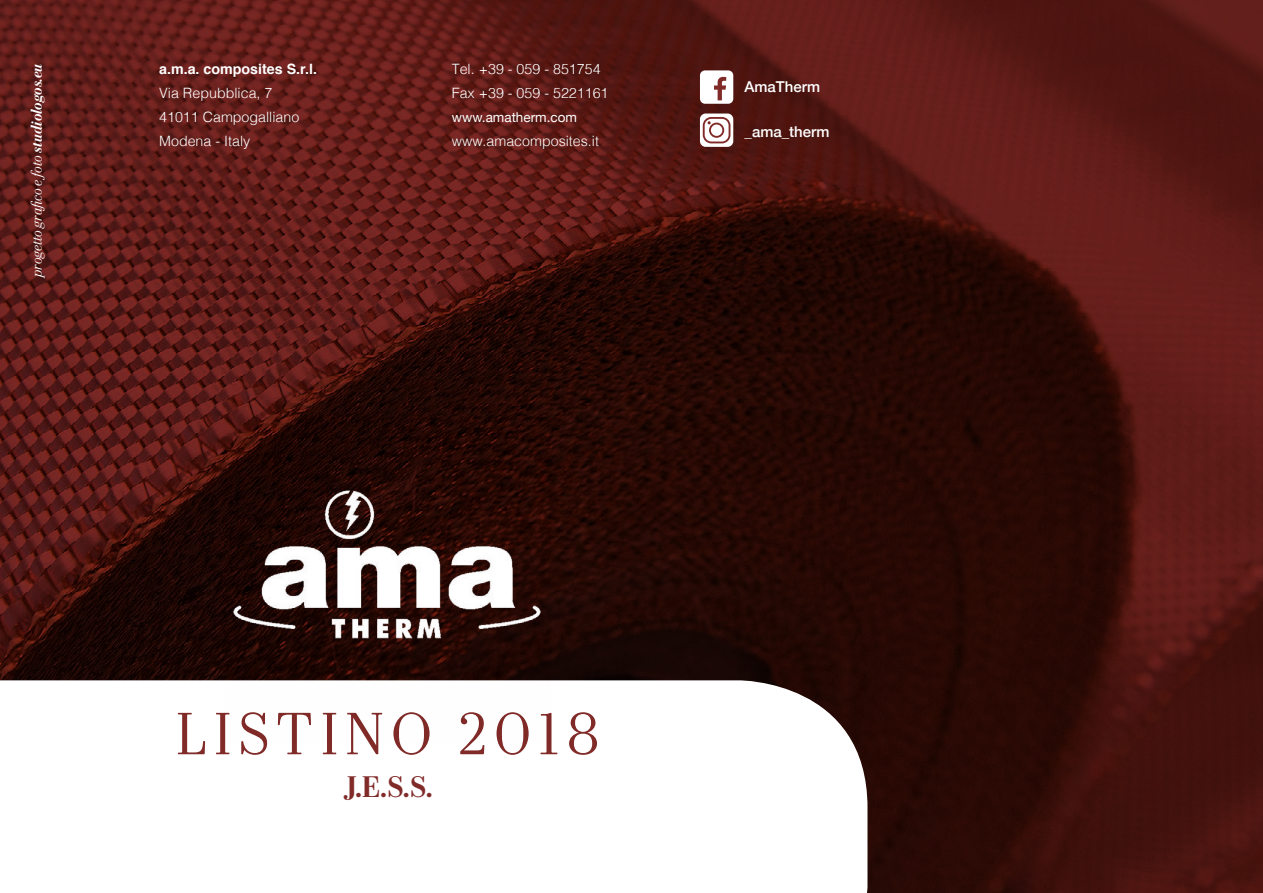
<style>
.page{position:relative;width:1263px;height:893px;background:#fff}
.page>*{position:absolute;margin:0;border:0;box-sizing:border-box;transform-origin:0 0}
.t1{font:300 60px "Eugenio Serif";letter-spacing:.13em;color:#812b29}
.t2{font:500 30px "Eugenio Serif";color:#812b29}
.t3{font:italic 300 15px "Eugenio Serif";color:#fff}
.t4{font:500 15px "Helvetica Neue";color:#fff}
.t5{font:300 14.25px/24px "Helvetica";color:#fff}
.t6{font:700 14.25px "Helvetica";color:#fff}
.t7{font:13.5px "Helvetica Neue";color:#fff}
.s1{font-weight:500}
</style>
<div class="page">
<img style="left:0;top:0;width:1263px;height:893px">
<svg style="left:0;top:680px;width:867px;height:213px"></svg>
<img style="left:223px;top:418px;width:328px;height:327px">
<div style="left:700px;top:70px;width:33px;height:34px;background:#fff;border-radius:5px"></div>
<svg style="left:714px;top:77px;width:12px;height:23px"></svg>
<svg style="left:700px;top:114px;width:33px;height:33px"></svg>
<svg style="left:703px;top:117px;width:27px;height:26px"></svg>
<p class="t3" style="left:26px;top:277px;width:215px;rotate:-90deg">progetto grafico e foto <span class="s1">studiologos.eu</span></p>
<p class="t6" style="left:159px;top:58px;width:159px">a.m.a. composites S.r.l.</p>
<p class="t5" style="left:159px;top:80px;width:142px">Via Repubblica, 7<br>41011 Campogalliano<br>Modena - Italy</p>
<p class="t5" style="left:452px;top:56px;width:158px">Tel. +39 - 059 - 851754<br>Fax +39 - 059 - 5221161</p>
<p class="t5" style="left:452px;top:128px;width:149px">www.amacomposites.it</p>
<p class="t7" style="left:452px;top:107px;width:127px">www.amatherm.com</p>
<p class="t4" style="left:744px;top:75px;width:77px">AmaTherm</p>
<p class="t4" style="left:744px;top:119px;width:87px">_ama_therm</p>
<h1 class="t1" style="left:176px;top:693px;width:425px">LISTINO 2018</h1>
<h2 class="t2" style="left:343px;top:766px;width:91px">J.E.S.S.</h2>
</div>
